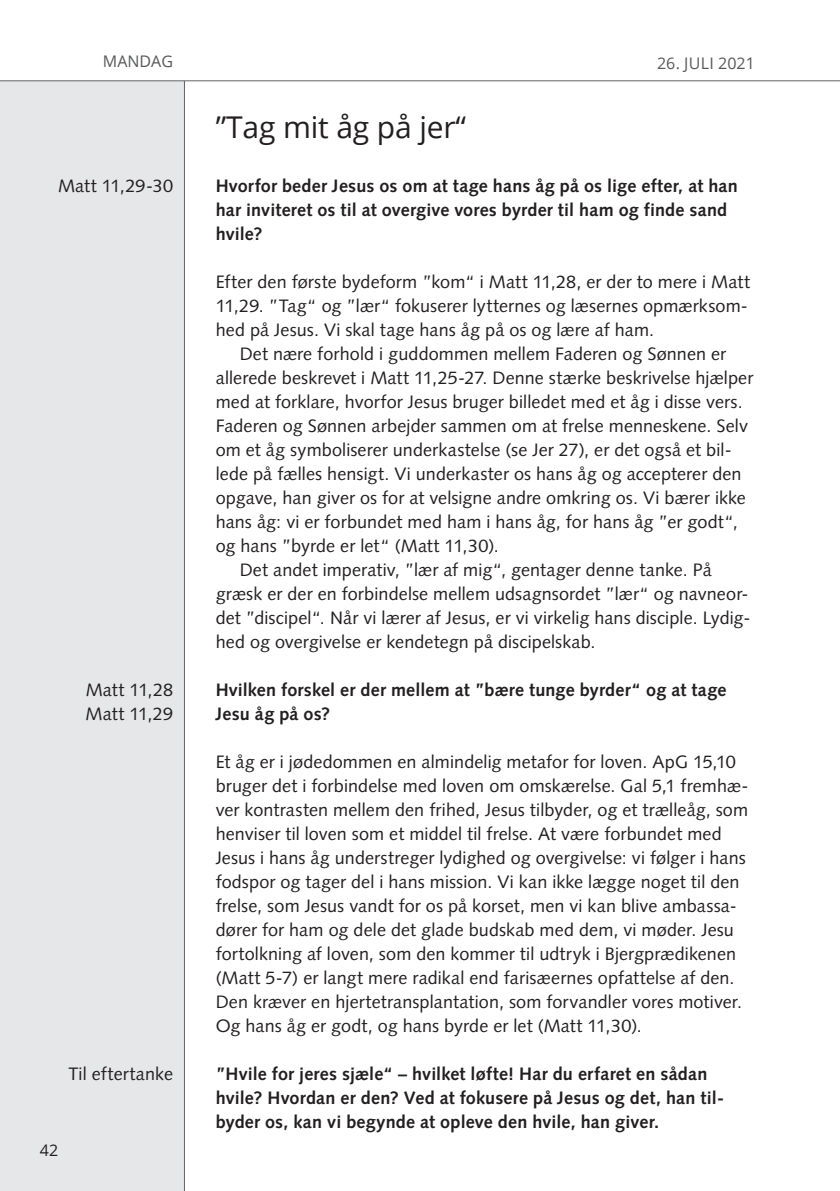
<style>
.page{position:relative;width:840px;height:1191px;background:#fff}
.page>*{position:absolute;margin:0;border:0;box-sizing:border-box;transform-origin:0 0}
.Overskrift_ugedage{font:30px "Open Sans";letter-spacing:-.005em;color:#231f20}
.Brød{font:18px/24px "Syntax LT Std";letter-spacing:.005em;color:#231f20;text-align:justify}
.Brød_m__indryk{font:18px/24px "Syntax LT Std";letter-spacing:.005em;color:#231f20}
.Brød-2{font:700 18px/24px "Syntax LT Std";letter-spacing:.01em;color:#231f20}
.Margin{font:18px "Syntax LT Std";letter-spacing:.005em;color:#231f20}
.dato{font:16px "Open Sans";letter-spacing:.01em;color:#57585a}
.Ugedag{font:16px "Open Sans";color:#57585a}
.t1{font:16px "Open Sans";color:#231f20}
</style>
<div class="page">
<div style="left:0;top:0;width:184px;height:1191px;background:#e6e7e9"></div>
<hr style="left:184px;top:0;width:1px;height:1191px;background:#636366">
<div style="left:0;top:0;width:839px;height:81px;background:#fff"></div>
<hr style="left:0;top:80px;width:839px;height:1px;background:#636366">
<p class="Ugedag" style="left:103px;top:50px;width:72px">MANDAG</p>
<p class="Margin" style="left:58px;top:175px;width:116px">Matt 11,29-30</p>
<p class="Margin" style="left:86px;top:679px;width:89px">Matt 11,28</p>
<p class="Margin" style="left:86px;top:703px;width:89px">Matt 11,29</p>
<p class="Margin" style="left:68px;top:1063px;width:106px">Til eftertanke</p>
<p class="t1" style="left:40px;top:1138px;width:20px">42</p>
<p class="dato" style="left:656px;top:52px;width:99px">26. JULI 2021</p>
<p class="Overskrift_ugedage" style="left:215px;top:106px;width:252px">”Tag mit åg på jer“</p>
<p class="Brød-2" style="left:215px;top:174px;width:523px">Hvorfor beder Jesus os om at tage hans åg på os lige efter, at han har inviteret os til at overgive vores byrder til ham og finde sand hvile?</p>
<p class="Brød" style="left:215px;top:270px;width:535px">Efter den første bydeform ”kom“ i Matt 11,28, er der to mere i Matt 11,29. ”Tag“ og ”lær“ fokuserer lytternes og læsernes opmærksom&shy;hed på Jesus. Vi skal tage hans åg på os og lære af ham.</p>
<p class="Brød_m__indryk" style="left:215px;top:342px;width:539px;text-indent:24px">Det nære forhold i guddommen mellem Faderen og Sønnen er allerede beskrevet i Matt 11,25-27. Denne stærke beskrivelse hjælper med at forklare, hvorfor Jesus bruger billedet med et åg i disse vers.<br>Faderen og Sønnen arbejder sammen om at frelse menneskene. Selv om et åg symboliserer underkastelse (se Jer 27), er det også et bil&shy;lede på fælles hensigt. Vi underkaster os hans åg og accepterer den opgave, han giver os for at velsigne andre omkring os. Vi bærer ikke hans åg: vi er forbundet med ham i hans åg, for hans åg ”er godt“, og hans ”byrde er let“ (Matt 11,30).</p>
<p class="Brød_m__indryk" style="left:215px;top:558px;width:536px;text-indent:24px">Det andet imperativ, ”lær af mig“, gentager denne tanke. På græsk er der en forbindelse mellem udsagnsordet ”lær“ og navneor&shy;det ”discipel“. Når vi lærer af Jesus, er vi virkelig hans disciple. Lydig&shy;hed og overgivelse er kendetegn på discipelskab.</p>
<p class="Brød-2" style="left:215px;top:678px;width:512px">Hvilken forskel er der mellem at ”bære tunge byrder“ og at tage<br>Jesu åg på os?</p>
<p class="Brød" style="left:215px;top:750px;width:534px;text-align:left">Et åg er i jødedommen en almindelig metafor for loven. ApG 15,10 bruger det i forbindelse med loven om omskærelse. Gal 5,1 fremhæ&shy;ver kontrasten mellem den frihed, Jesus tilbyder, og et trælleåg, som henviser til loven som et middel til frelse. At være forbundet med Jesus i hans åg understreger lydighed og overgivelse: vi følger i hans fodspor og tager del i hans mission. Vi kan ikke lægge noget til den frelse, som Jesus vandt for os på korset, men vi kan blive ambassa&shy;dører for ham og dele det glade budskab med dem, vi møder. Jesu fortolkning af loven, som den kommer til udtryk i Bjergprædikenen (Matt 5-7) er langt mere radikal end farisæernes opfattelse af den.<br>Den kræver en hjertetransplantation, som forvandler vores motiver.<br>Og hans åg er godt, og hans byrde er let (Matt 11,30).</p>
<p class="Brød-2" style="left:215px;top:1062px;width:509px">”Hvile for jeres sjæle“ – hvilket løfte! Har du erfaret en sådan hvile? Hvordan er den? Ved at fokusere på Jesus og det, han til&shy;byder os, kan vi begynde at opleve den hvile, han giver.</p>
</div>
